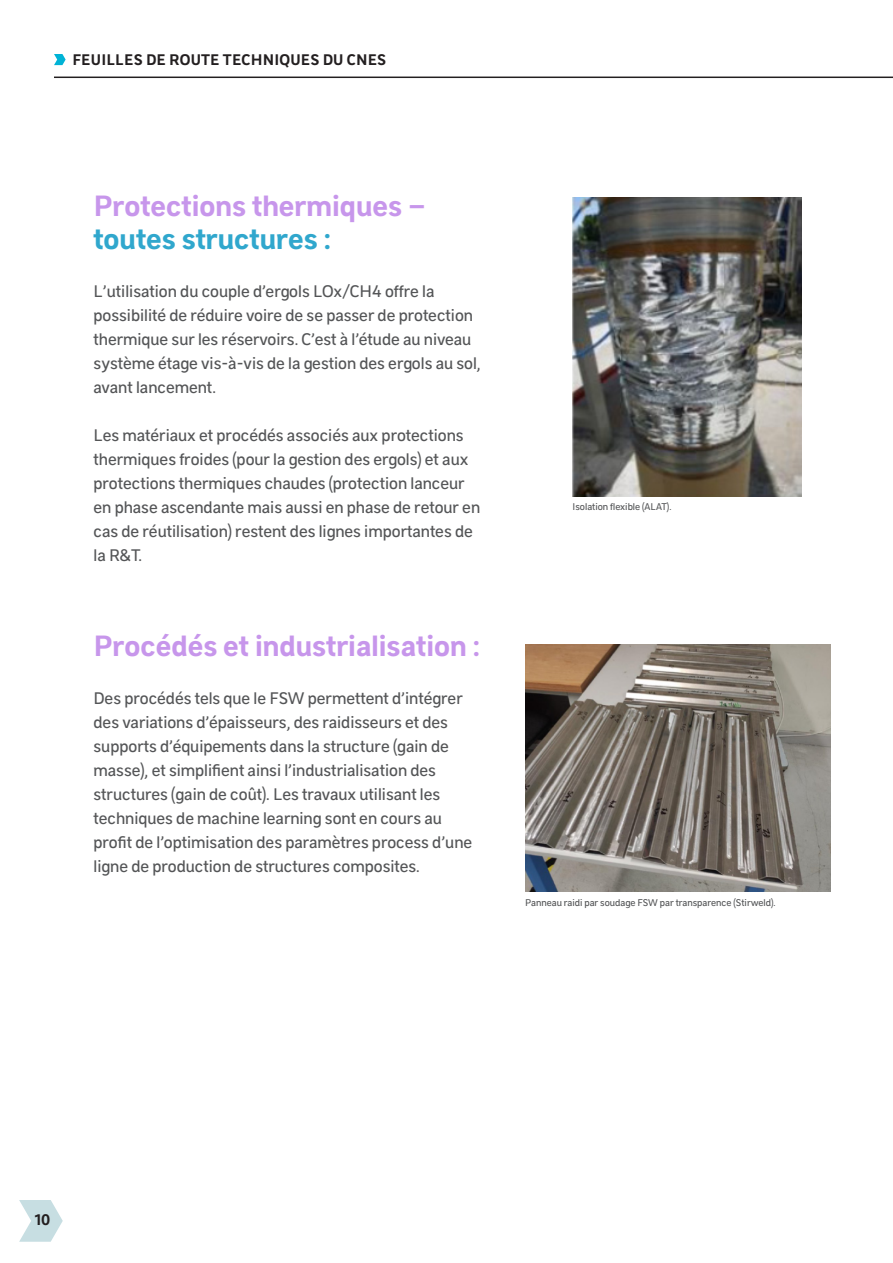
<style>
.page{position:relative;width:893px;height:1263px;background:#fff}
.page>*{position:absolute;margin:0;border:0;box-sizing:border-box;transform-origin:0 0}
.t1{font:700 31.5px/33px "CNES Sans";color:#c796eb}
.t2{font:18px/24px "CNES Sans";color:#545557}
.t3{font:700 16.5px "CNES Sans";letter-spacing:.01em;color:#231f20}
.t4{font:10.5px "CNES Sans";color:#545557}
.s1{color:#30a7cd}
</style>
<div class="page">
<svg style="left:54px;top:54px;width:12px;height:11px"></svg>
<svg style="left:19px;top:1200px;width:44px;height:42px"></svg>
<hr style="left:54px;top:77px;width:839px;height:1px;background:#231f20">
<img style="left:573px;top:198px;width:229px;height:298px">
<img style="left:525px;top:644px;width:306px;height:247px">
<p class="t3" style="left:72px;top:50px;width:315px">FEUILLES DE ROUTE TECHNIQUES DU CNES</p>
<p class="t1" style="left:94px;top:189px;width:334px">Protections thermiques – <span class="s1">toutes structures :</span></p>
<p class="t2" style="left:94px;top:279px;width:389px">L’utilisation du couple d’ergols LOx/CH4 offre la possibilité de réduire voire de se passer de protection thermique sur les réservoirs. C’est à l’étude au niveau système étage vis-à-vis de la gestion des ergols au sol, avant lancement.</p>
<p class="t2" style="left:94px;top:423px;width:388px">Les matériaux et procédés associés aux protections thermiques froides (pour la gestion des ergols) et aux protections thermiques chaudes (protection lanceur en phase ascendante mais aussi en phase de retour en cas de réutilisation) restent des lignes importantes de la R&amp;T.</p>
<p class="t1" style="left:94px;top:629px;width:388px">Procédés et industrialisation :</p>
<p class="t2" style="left:94px;top:686px;width:380px">Des procédés tels que le FSW permettent d’intégrer des variations d’épaisseurs, des raidisseurs et des supports d’équipements dans la structure (gain de masse), et simplifient ainsi l’industrialisation des structures (gain de coût). Les travaux utilisant les techniques de machine learning sont en cours au profit de l’optimisation des paramètres process d’une ligne de production de structures composites.</p>
<p class="t4" style="left:573px;top:501px;width:100px">Isolation flexible (ALAT).</p>
<p class="t4" style="left:525px;top:897px;width:252px">Panneau raidi par soudage FSW par transparence (Stirweld).</p>
<p class="t3" style="left:34px;top:1210px;width:18px">10</p>
</div>
